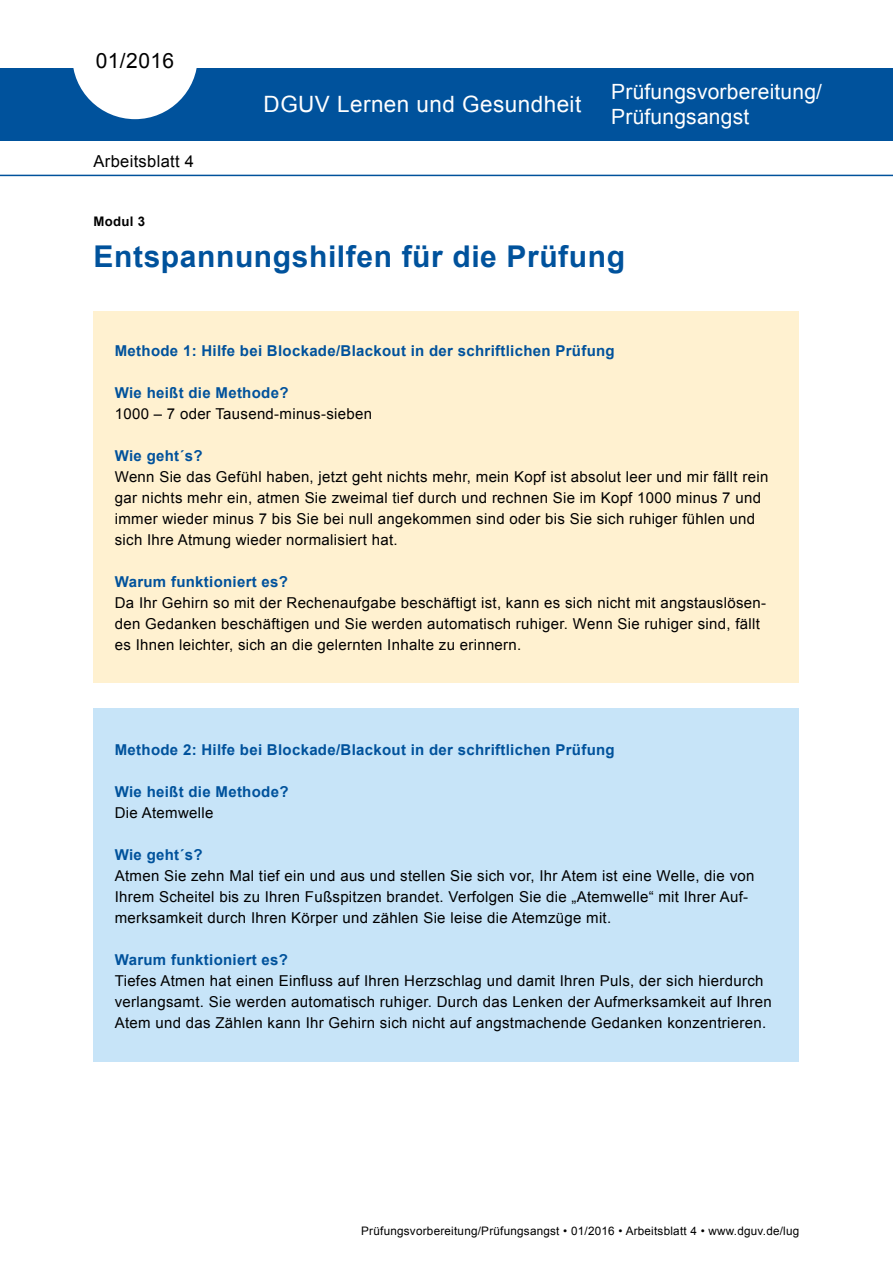
<style>
.page{position:relative;width:893px;height:1263px;background:#fff}
.page>*{position:absolute;margin:0;border:0;box-sizing:border-box;transform-origin:0 0}
.t1{font:700 30px "Arial";letter-spacing:.02em;color:#00529c}
.t2{font:22.5px "Arial";letter-spacing:.02em;color:#fff}
.t3{font:21px/25.2px "Arial";letter-spacing:.01em;color:#fff}
.t4{font:21px "Arial";letter-spacing:.02em;color:#000}
.t5{font:16.5px "Arial";letter-spacing:.02em;color:#000}
.t6{font:15px/21px "Arial";letter-spacing:.02em;color:#000}
.t7{font:700 15px "Arial";letter-spacing:.02em;color:#00529c}
.t8{font:700 13.2px "Arial";letter-spacing:.02em;color:#000}
.t9{font:11.7px "Arial";letter-spacing:.02em;color:#000}
</style>
<div class="page">
<div style="left:94px;top:311px;width:705px;height:371px;background:#fff1d0"></div>
<div style="left:94px;top:708px;width:705px;height:354px;background:#c7e4f8"></div>
<div style="left:0;top:68px;width:893px;height:72px;background:#00529c"></div>
<svg style="left:73px;top:68px;width:124px;height:51px"></svg>
<hr style="left:0;top:175px;width:893px;height:1px;background:#00529c">
<h3 class="t4" style="left:96px;top:47px;width:80px">01/2016</h3>
<p class="t5" style="left:94px;top:151px;width:102px">Arbeitsblatt 4</p>
<p class="t8" style="left:94px;top:213px;width:53px">Modul 3</p>
<h2 class="t2" style="left:264px;top:89px;width:319px">DGUV Lernen und Gesundheit</h2>
<h3 class="t3" style="left:611px;top:80px;width:212px">Prüfungsvorbereitung/<br>Prüfungsangst</h3>
<h1 class="t1" style="left:94px;top:236px;width:533px">Entspannungshilfen für die Prüfung</h1>
<p class="t7" style="left:115px;top:341px;width:501px">Methode 1: Hilfe bei Blockade/Blackout in der schriftlichen Prüfung</p>
<p class="t7" style="left:115px;top:383px;width:175px">Wie heißt die Methode?</p>
<p class="t6" style="left:115px;top:403px;width:259px">1000 – 7 oder Tausend-minus-sieben</p>
<p class="t7" style="left:115px;top:446px;width:89px">Wie geht´s?</p>
<p class="t6" style="left:115px;top:466px;width:655px">Wenn Sie das Gefühl haben, jetzt geht nichts mehr, mein Kopf ist absolut leer und mir fällt rein gar nichts mehr ein, atmen Sie zweimal tief durch und rechnen Sie im Kopf 1000 minus 7 und immer wieder minus 7 bis Sie bei null angekommen sind oder bis Sie sich ruhiger fühlen und sich Ihre Atmung wieder normalisiert hat.</p>
<p class="t7" style="left:115px;top:572px;width:175px">Warum funktioniert es?</p>
<p class="t6" style="left:115px;top:592px;width:653px">Da Ihr Gehirn so mit der Rechenaufgabe beschäftigt ist, kann es sich nicht mit angstauslösen&shy;den Gedanken beschäftigen und Sie werden automatisch ruhiger. Wenn Sie ruhiger sind, fällt es Ihnen leichter, sich an die gelernten Inhalte zu erinnern.</p>
<p class="t7" style="left:115px;top:740px;width:501px">Methode 2: Hilfe bei Blockade/Blackout in der schriftlichen Prüfung</p>
<p class="t7" style="left:115px;top:782px;width:175px">Wie heißt die Methode?</p>
<p class="t6" style="left:115px;top:802px;width:100px">Die Atemwelle</p>
<p class="t7" style="left:115px;top:845px;width:89px">Wie geht´s?</p>
<p class="t6" style="left:115px;top:865px;width:641px">Atmen Sie zehn Mal tief ein und aus und stellen Sie sich vor, Ihr Atem ist eine Welle, die von<br>Ihrem Scheitel bis zu Ihren Fußspitzen brandet. Verfolgen Sie die „Atemwelle“ mit Ihrer Auf&shy;merksamkeit durch Ihren Körper und zählen Sie leise die Atemzüge mit.</p>
<p class="t7" style="left:115px;top:950px;width:175px">Warum funktioniert es?</p>
<p class="t6" style="left:115px;top:970px;width:658px">Tiefes Atmen hat einen Einfluss auf Ihren Herzschlag und damit Ihren Puls, der sich hierdurch verlangsamt. Sie werden automatisch ruhiger. Durch das Lenken der Aufmerksamkeit auf Ihren<br>Atem und das Zählen kann Ihr Gehirn sich nicht auf angstmachende Gedanken konzentrieren.</p>
<p class="t9" style="left:361px;top:1223px;width:440px">Prüfungsvorbereitung/Prüfungsangst • 01/2016 • Arbeitsblatt 4 • www.dguv.de/lug</p>
</div>
